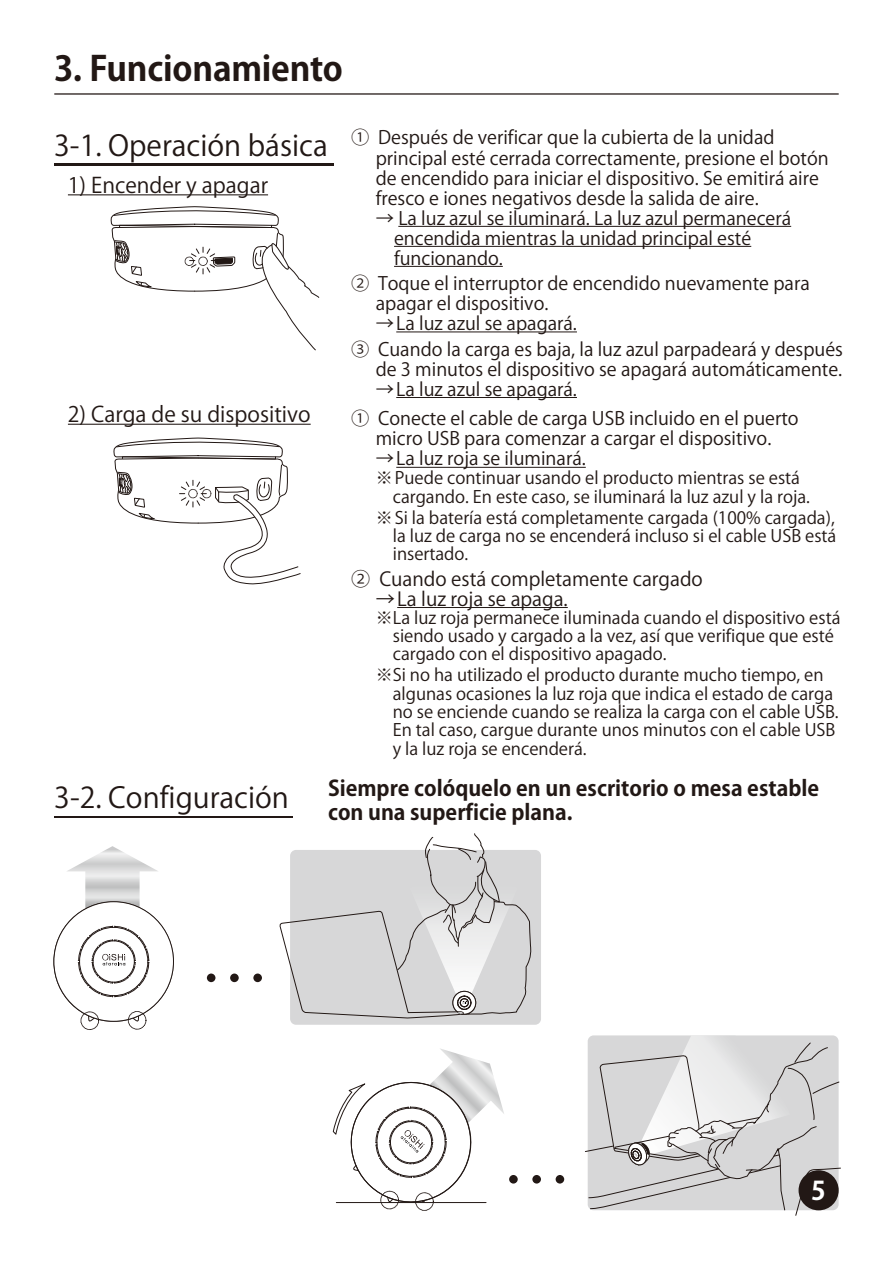
<style>
.page{position:relative;width:893px;height:1263px;background:#fff}
.page>*{position:absolute;margin:0;border:0;box-sizing:border-box;transform-origin:0 0}
.t1{font:700 34.05px "Koz Go Pr 6 N";letter-spacing:-.005em;color:#221815}
.t2{font:28.5px "Koz Go Pr 6 N";color:#221815}
.t3{font:700 25.5px "Koz Go Pr 6 N";color:#fff}
.t4{font:700 21.3px/24px "Koz Go Pr 6 N";color:#221815}
.t5{font:21.3px "Koz Go Pr 6 N";color:#221815}
.t6{font:19.2px "Koz Go Pr 6 N";color:#221815}
.t7{font:18.3px/20px "Koz Go Pr 6 N";color:#221815}
.t8{font:17.1px/18.3px "Koz Go Pr 6 N";color:#221815}
</style>
<div class="page">
<div style="left:290px;top:850px;width:251px;height:175px;background:#d7d7d8;border-radius:6px"></div>
<svg style="left:67px;top:846px;width:91px;height:62px"></svg>
<svg style="left:133px;top:1015px;width:6px;height:7px"></svg>
<svg style="left:88px;top:1015px;width:6px;height:7px"></svg>
<div style="left:54px;top:902px;width:119px;height:119px;background:#fff;border-radius:50%"></div>
<svg style="left:78px;top:926px;width:71px;height:71px"></svg>
<svg style="left:279px;top:833px;width:253px;height:185px"></svg>
<div style="left:81px;top:1012px;width:18px;height:18px;border:1px dashed #221815;border-radius:50%"></div>
<div style="left:128px;top:1011px;width:18px;height:18px;border:1px dashed #221815;border-radius:50%"></div>
<div style="left:207px;top:973px;width:8px;height:9px;background:#221815;border-radius:50%"></div>
<div style="left:230px;top:973px;width:9px;height:9px;background:#221815;border-radius:50%"></div>
<div style="left:253px;top:973px;width:9px;height:9px;background:#221815;border-radius:50%"></div>
<svg style="left:585px;top:1035px;width:256px;height:181px;background:#d6d6d6"></svg>
<div style="left:415px;top:1192px;width:18px;height:18px;border:1px dashed #221815;border-radius:50%"></div>
<svg style="left:333px;top:1048px;width:171px;height:161px"></svg>
<div style="left:509px;top:1175px;width:9px;height:8px;background:#221815;border-radius:50%"></div>
<div style="left:532px;top:1175px;width:9px;height:8px;background:#221815;border-radius:50%"></div>
<div style="left:556px;top:1175px;width:8px;height:8px;background:#221815;border-radius:50%"></div>
<hr style="left:54px;top:817px;width:238px;height:1px;background:#221815">
<div style="left:798px;top:1170px;width:41px;height:40px;background:#221815;border-radius:50%"></div>
<hr style="left:54px;top:93px;width:785px;height:2px;background:#221815">
<hr style="left:398px;top:226px;width:393px;height:1px;background:#221815">
<hr style="left:394px;top:246px;width:357px;height:1px;background:#221815">
<hr style="left:394px;top:266px;width:109px;height:1px;background:#221815">
<hr style="left:396px;top:331px;width:181px;height:1px;background:#221815">
<hr style="left:396px;top:397px;width:181px;height:1px;background:#221815">
<hr style="left:396px;top:467px;width:190px;height:1px;background:#221815">
<hr style="left:397px;top:607px;width:171px;height:1px;background:#221815">
<svg style="left:113px;top:437px;width:188px;height:148px"></svg>
<svg style="left:110px;top:206px;width:209px;height:145px"></svg>
<hr style="left:54px;top:164px;width:279px;height:2px;background:#221815">
<hr style="left:68px;top:194px;width:200px;height:1px;background:#221815">
<hr style="left:68px;top:424px;width:243px;height:1px;background:#221815">
<h1 class="t1" style="left:54px;top:49px;width:290px">3. Funcionamiento</h1>
<h2 class="t2" style="left:54px;top:129px;width:275px">3-1. Operación básica</h2>
<p class="t5" style="left:68px;top:173px;width:202px">1) Encender y apagar</p>
<p class="t5" style="left:68px;top:402px;width:244px">2) Carga de su dispositivo</p>
<p class="t7" style="left:376px;top:128px;width:454px;text-indent:-25px">① Después de verificar que la cubierta de la unidad principal esté cerrada correctamente, presione el botón de encendido para iniciar el dispositivo. Se emitirá aire fresco e iones negativos desde la salida de aire.</p>
<p class="t7" style="left:376px;top:208px;width:417px">→ La luz azul se iluminará. La luz azul permanecerá　encendida mientras la unidad principal esté　funcionando.</p>
<p class="t7" style="left:376px;top:274px;width:435px;text-indent:-25px">② Toque el interruptor de encendido nuevamente para apagar el dispositivo.</p>
<p class="t7" style="left:351px;top:311px;width:493px;line-height:25.5px;text-indent:25px">→La luz azul se apagará.<br>③ Cuando la carga es baja, la luz azul parpadeará y después</p>
<p class="t7" style="left:376px;top:359px;width:468px">de 3 minutos el dispositivo se apagará automáticamente.</p>
<p class="t7" style="left:351px;top:374px;width:449px;line-height:29.8px;text-indent:25px">→La luz azul se apagará.<br>① Conecte el cable de carga USB incluido en el puerto</p>
<p class="t7" style="left:376px;top:429px;width:397px">micro USB para comenzar a cargar el dispositivo.</p>
<p class="t7" style="left:376px;top:449px;width:212px">→La luz roja se iluminará.</p>
<p class="t8" style="left:376px;top:469px;width:436px">※Puede continuar usando el producto mientras se está　cargando. En este caso, se iluminará la luz azul y la roja.</p>
<p class="t8" style="left:376px;top:509px;width:462px;text-align:justify">※Si la batería está completamente cargada (100% cargada),　la luz de carga no se encenderá incluso si el cable USB está　insertado.</p>
<p class="t6" style="left:351px;top:568px;width:353px">② Cuando está completamente cargado</p>
<p class="t6" style="left:376px;top:588px;width:194px">→La luz roja se apaga.</p>
<p class="t8" style="left:376px;top:609px;width:466px">※La luz roja permanece iluminada cuando el dispositivo está　siendo usado y cargado a la vez, así que verifique que esté　cargado con el dispositivo apagado.</p>
<p class="t8" style="left:376px;top:666px;width:449px">※Si no ha utilizado el producto durante mucho tiempo, en</p>
<p class="t8" style="left:376px;top:685px;width:459px">　algunas ocasiones la luz roja que indica el estado de carga</p>
<p class="t8" style="left:376px;top:703px;width:464px">　no se enciende cuando se realiza la carga con el cable USB.</p>
<p class="t8" style="left:351px;top:721px;width:486px">　 　En tal caso, cargue durante unos minutos con el cable USB</p>
<p class="t8" style="left:376px;top:739px;width:212px">　y la luz roja se encenderá.</p>
<h2 class="t2" style="left:54px;top:781px;width:236px">3-2. Configuración</h2>
<p class="t4" style="left:328px;top:776px;width:493px">Siempre colóquelo en un escritorio o mesa estable con una superficie plana.</p>
<h3 class="t3" style="left:811px;top:1176px;width:16px">5</h3>
</div>
